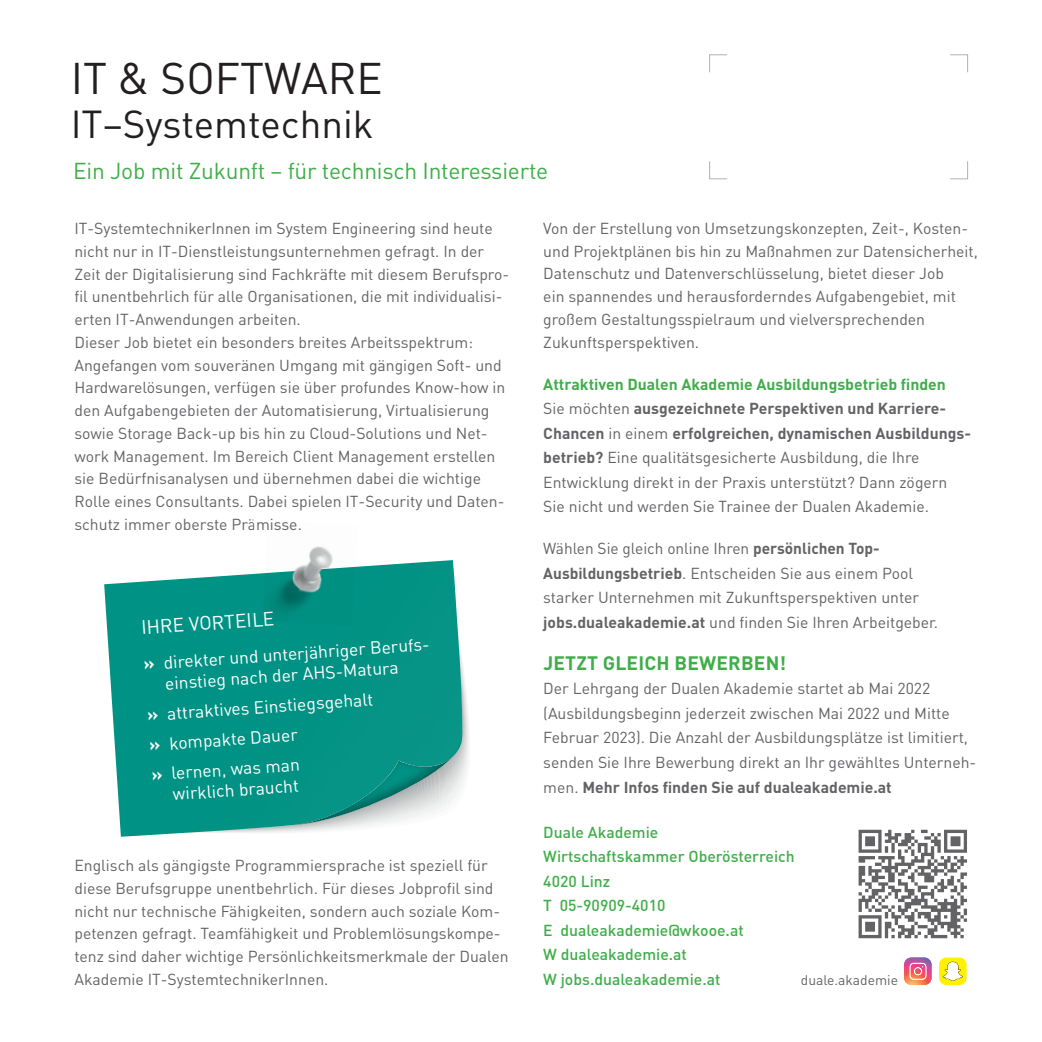
<style>
.page{position:relative;width:1042px;height:1042px;background:#fff}
.page>*{position:absolute;margin:0;border:0;box-sizing:border-box;transform-origin:0 0}
.t1{font:43.75px "DIN Pro";color:#231f20}
.t2{font:38.5px "DIN Pro";color:#231f20}
.t3{font:22.75px "DIN Pro";letter-spacing:-.01em;color:#3fae49}
.t4{font:700 19.25px "DIN Pro";letter-spacing:.01em;color:#3fae49}
.t5{font:19.25px "DIN Pro";color:#fff}
.t6{font:17.5px/29.9px "DIN Pro";color:#fff}
.t7{font:15.75px/22.8px "DIN Pro";color:#636366}
.t8{font:500 15.75px/24.5px "DIN Pro";color:#3fae49}
.t9{font:13.83px "DIN Pro";color:#636366}
.s1{font-weight:700}
.s2{font-weight:700;color:#3fae49}
</style>
<div class="page">
<svg style="left:709px;top:54px;width:259px;height:125px"></svg>
<svg style="left:104px;top:560px;width:362px;height:277px;background:#1e9e92"></svg>
<svg style="left:292px;top:745px;width:161px;height:90px"></svg>
<img style="left:262px;top:546px;width:95px;height:80px">
<svg style="left:858px;top:830px;width:109px;height:108px"></svg>
<svg style="left:904px;top:957px;width:27px;height:28px"></svg>
<div style="left:939px;top:957px;width:27px;height:28px;background:#fff101;border-radius:7px"></div>
<svg style="left:942px;top:961px;width:21px;height:20px"></svg>
<h1 class="t1" style="left:71px;top:49px;width:313px">IT &amp; SOFTWARE</h1>
<h2 class="t2" style="left:71px;top:98px;width:304px">IT–Systemtechnik</h2>
<h3 class="t3" style="left:73px;top:155px;width:476px">Ein Job mit Zukunft – für technisch Interessierte</h3>
<p class="t7" style="left:74px;top:216px;width:436px">IT-SystemtechnikerInnen im System Engineering sind heute nicht nur in IT-Dienstleistungsunternehmen gefragt. In der Zeit der Digitalisierung sind Fachkräfte mit diesem Berufspro&shy;fil unentbehrlich für alle Organisationen, die mit individualisi&shy;erten IT-Anwendungen arbeiten.<br>Dieser Job bietet ein besonders breites Arbeitsspektrum:<br>Angefangen vom souveränen Umgang mit gängigen Soft- und Hardwarelösungen, verfügen sie über profundes Know-how in den Aufgabengebieten der Automatisierung, Virtualisierung sowie Storage Back-up bis hin zu Cloud-Solutions und Net&shy;work Management. Im Bereich Client Management erstellen sie Bedürfnisanalysen und übernehmen dabei die wichtige Rolle eines Consultants. Dabei spielen IT-Security und Daten&shy;schutz immer oberste Prämisse.</p>
<p class="t5" style="left:140px;top:614px;width:135px;rotate:-4deg">IHRE VORTEILE</p>
<p class="t6" style="left:163px;top:651px;width:269px;line-height:21px;text-indent:-20px;rotate:-4deg"><span class="s1">»</span> direkter und unterjähriger Berufs&shy;einstieg nach der AHS-Matura</p>
<p class="t6" style="left:146px;top:699px;width:228px;rotate:-4deg"><span class="s1">»</span> attraktives Einstiegsgehalt <span class="s1">»</span> kompakte Dauer<br><span class="s1">»</span> lernen, was man</p>
<p class="t6" style="left:172px;top:778px;width:128px;rotate:-4deg">wirklich braucht</p>
<p class="t7" style="left:74px;top:853px;width:436px">Englisch als gängigste Programmiersprache ist speziell für diese Berufsgruppe unentbehrlich. Für dieses Jobprofil sind nicht nur technische Fähigkeiten, sondern auch soziale Kom&shy;petenzen gefragt. Teamfähigkeit und Problemlösungskompe&shy;tenz sind daher wichtige Persönlichkeitsmerkmale der Dualen Akademie IT-SystemtechnikerInnen.</p>
<p class="t7" style="left:543px;top:216px;width:436px">Von der Erstellung von Umsetzungskonzepten, Zeit-, Kosten&shy;und Projektplänen bis hin zu Maßnahmen zur Datensicherheit, Datenschutz und Datenverschlüsselung, bietet dieser Job<br>ein spannendes und herausforderndes Aufgabengebiet, mit großem Gestaltungsspielraum und vielversprechenden Zukunftsperspektiven.</p>
<p class="t7" style="left:543px;top:371px;width:427px;line-height:24.5px"><span class="s2">Attraktiven Dualen Akademie Ausbildungsbetrieb finden </span>Sie möchten <span class="s1">ausgezeichnete Perspektiven und Karriere-Chancen</span> in einem <span class="s1">erfolgreichen, dynamischen Ausbildungs&shy;betrieb?</span> Eine qualitätsgesicherte Ausbildung, die Ihre Entwicklung direkt in der Praxis unterstützt? Dann zögern Sie nicht und werden Sie Trainee der Dualen Akademie.</p>
<p class="t7" style="left:543px;top:536px;width:396px;line-height:24.5px">Wählen Sie gleich online Ihren <span class="s1">persönlichen Top-Ausbildungsbetrieb</span>. Entscheiden Sie aus einem Pool starker Unternehmen mit Zukunftsperspektiven unter <span class="s1">jobs.dualeakademie.at</span> und finden Sie Ihren Arbeitgeber.</p>
<p class="t4" style="left:543px;top:650px;width:244px">JETZT GLEICH BEWERBEN!</p>
<p class="t7" style="left:543px;top:676px;width:434px;line-height:24.5px">Der Lehrgang der Dualen Akademie startet ab Mai 2022 (Ausbildungsbeginn jederzeit zwischen Mai 2022 und Mitte Februar 2023). Die Anzahl der Ausbildungsplätze ist limitiert, senden Sie Ihre Bewerbung direkt an Ihr gewähltes Unterneh&shy;men. <span class="s1">Mehr Infos finden Sie auf dualeakademie.at</span></p>
<p class="t8" style="left:543px;top:819px;width:253px">Duale Akademie<br>Wirtschaftskammer Oberösterreich<br>4020 Linz<br>T 05-90909-4010<br>E dualeakademie@wkooe.at<br>W dualeakademie.at<br>W jobs.dualeakademie.at</p>
<p class="t9" style="left:801px;top:970px;width:99px">duale.akademie</p>
</div>
